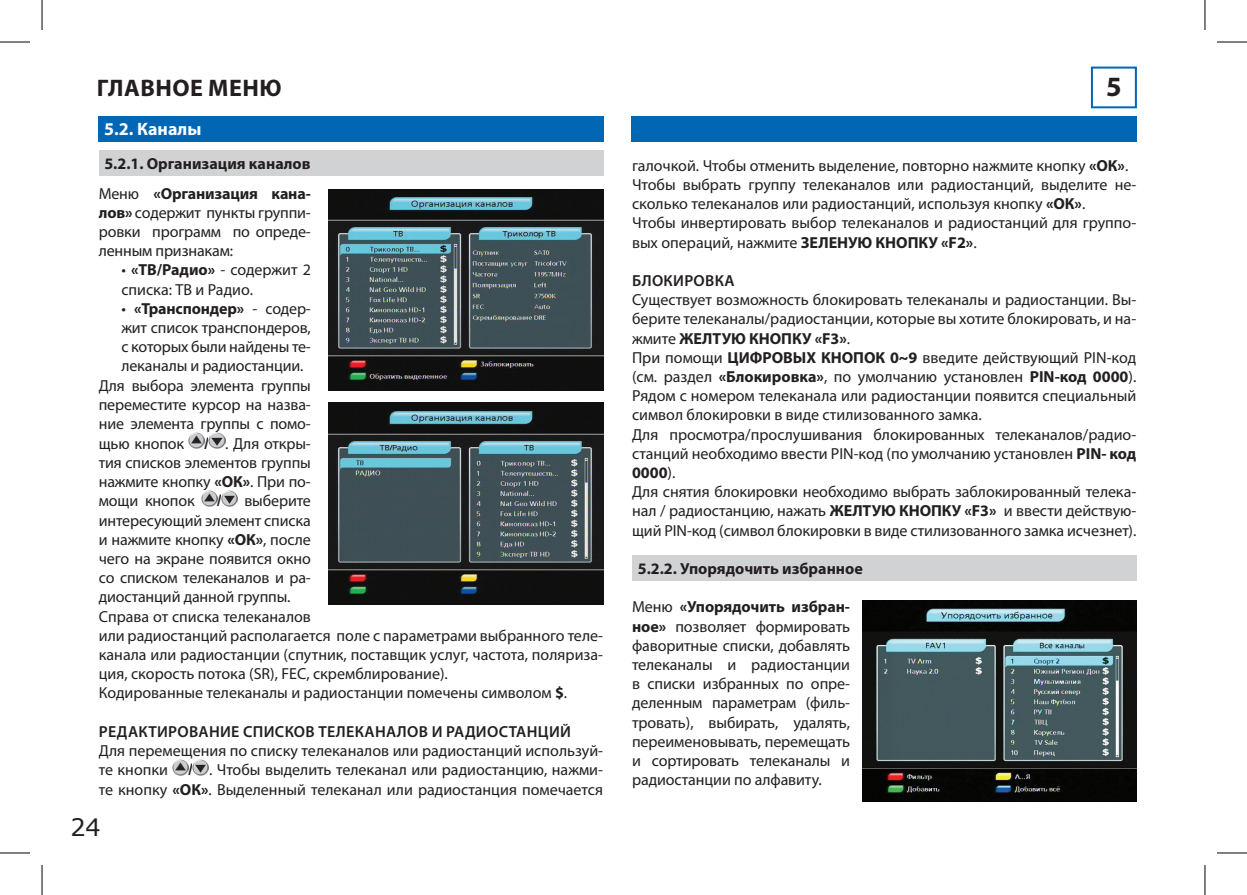
<style>
.page{position:relative;width:1247px;height:895px;background:#fff}
.page>*{position:absolute;margin:0;border:0;box-sizing:border-box;transform-origin:0 0}
.t1{font:700 28px "Myriad Pro";color:#231f20}
.t2{font:700 24px "Myriad Pro";letter-spacing:.02em;color:#231f20}
.t3{font:24px "Verdana";color:#231f20}
.t4{font:700 18px "Myriad Pro";color:#fff}
.t5{font:16px/19.2px "Myriad Pro";color:#231f20}
.t6{font:700 16px "Myriad Pro";color:#231f20}
.t7{font:600 16px "Myriad Pro";letter-spacing:.11em;color:#231f20}
.t8{font:700 16px "Arial";color:#231f20}
.s1{font-weight:700}
.s2{font-weight:400}
.s3{font-family:"Arial";font-weight:700}
</style>
<div class="page">
<div style="left:98px;top:116px;width:505px;height:26px;background:#0166b3"></div>
<div style="left:631px;top:116px;width:505px;height:26px;background:#0166b3"></div>
<div style="left:1090px;top:67px;width:46px;height:41px;border:2px solid #0166b3"></div>
<img style="left:189px;top:433px;width:16px;height:15px">
<img style="left:209px;top:432px;width:16px;height:16px">
<img style="left:201px;top:490px;width:16px;height:16px">
<img style="left:221px;top:490px;width:16px;height:16px">
<img style="left:172px;top:759px;width:16px;height:16px">
<img style="left:193px;top:759px;width:16px;height:16px">
<div style="left:99px;top:150px;width:504px;height:25px;background:#d1d2d4"></div>
<div style="left:632px;top:555px;width:504px;height:26px;background:#d1d2d4"></div>
<img style="left:328px;top:403px;width:275px;height:201px">
<img style="left:329px;top:189px;width:274px;height:201px">
<img style="left:862px;top:600px;width:274px;height:202px">
<hr style="left:0;top:42px;width:30px;height:1px;background:#000">
<hr style="left:1216px;top:42px;width:30px;height:1px;background:#000">
<hr style="left:0;top:852px;width:30px;height:1px;background:#000">
<hr style="left:1216px;top:852px;width:30px;height:1px;background:#000">
<hr style="left:42px;top:0;width:1px;height:30px;background:#000">
<hr style="left:42px;top:865px;width:1px;height:30px;background:#000">
<hr style="left:1204px;top:0;width:1px;height:30px;background:#000">
<hr style="left:1204px;top:865px;width:1px;height:30px;background:#000">
<h2 class="t2" style="left:97px;top:73px;width:75px">ГЛАВНОЕ</h2>
<h2 class="t2" style="left:208px;top:73px;width:75px">МЕНЮ</h2>
<p class="t4" style="left:104px;top:118px;width:99px">5.2. Каналы</p>
<p class="t6" style="left:104px;top:153px;width:208px">5.2.1. Организация каналов</p>
<p class="t5" style="left:99px;top:183px;width:213px;text-align:justify">Меню <span class="s1">«Организация кана&shy;лов»</span> содержит пункты группи&shy;ровки программ по опреде&shy;ленным признакам:</p>
<p class="t5" style="left:121px;top:260px;width:191px">• <span class="s1">«ТВ/Радио»</span> - содержит 2 списка: ТВ и Радио.</p>
<p class="t6" style="left:121px;top:298px;width:191px"><span class="s2">•</span> «Транспондер» <span class="s2">- содер-</span></p>
<p class="t5" style="left:121px;top:318px;width:191px">жит список транспондеров,</p>
<p class="t5" style="left:121px;top:337px;width:191px">с которых были найдены те-</p>
<p class="t5" style="left:121px;top:356px;width:183px">леканалы и радиостанции.</p>
<p class="t5" style="left:99px;top:375px;width:214px">Для выбора элемента группы</p>
<p class="t5" style="left:99px;top:395px;width:213px">переместите курсор на назва-</p>
<p class="t5" style="left:99px;top:414px;width:214px">ние элемента группы с помо-</p>
<p class="t5" style="left:99px;top:433px;width:87px">щью кнопок</p>
<p class="t5" style="left:99px;top:433px;width:214px;text-align:justify;text-indent:106px"><span class="s3">/</span> . Для откры&shy;тия списков элементов группы нажмите кнопку <span class="s1">«ОК»</span>. При по&shy;мощи кнопок</p>
<p class="t8" style="left:217px;top:490px;width:6px">/</p>
<p class="t5" style="left:99px;top:491px;width:506px;text-indent:146px">выберите<br>интересующий элемент списка<br>и нажмите кнопку <span class="s1">«ОК»</span>, после<br>чего на экране появится окно<br>со списком телеканалов и ра-<br>диостанций данной группы.<br>Справа от списка телеканалов<br>или радиостанций располагается поле с параметрами выбранного теле&shy;канала или радиостанции (спутник, поставщик услуг, частота, поляриза&shy;ция, скорость потока (SR), FEC, скремблирование).<br>Кодированные телеканалы и радиостанции помечены символом <span class="s1">$</span>.</p>
<p class="t7" style="left:99px;top:721px;width:473px">Редактирование списков телеканалов и радиостанций</p>
<p class="t5" style="left:99px;top:740px;width:506px">Для перемещения по списку телеканалов или радиостанций используй&shy;те кнопки</p>
<p class="t5" style="left:99px;top:760px;width:506px;text-align:right"><span class="s3">/</span> . Чтобы выделить телеканал или радиостанцию, нажми-<br>те кнопку <span class="s1">«ОК»</span>. Выделенный телеканал или радиостанция помечается</p>
<h2 class="t3" style="left:70px;top:810px;width:32px">24</h2>
<h1 class="t1" style="left:1106px;top:69px;width:17px">5</h1>
<p class="t5" style="left:632px;top:155px;width:506px">галочкой. Чтобы отменить выделение, повторно нажмите кнопку <span class="s1">«ОК»</span>.<br>Чтобы выбрать группу телеканалов или радиостанций, выделите не&shy;сколько телеканалов или радиостанций, используя кнопку <span class="s1">«ОК»</span>.<br>Чтобы инвертировать выбор телеканалов и радиостанций для группо&shy;вых операций, нажмите <span class="s1">ЗЕЛЕНУЮ КНОПКУ «F2»</span>.</p>
<p class="t7" style="left:632px;top:270px;width:104px">Блокировка</p>
<p class="t5" style="left:632px;top:290px;width:506px">Существует возможность блокировать телеканалы и радиостанции. Вы&shy;берите телеканалы/радиостанции, которые вы хотите блокировать, и на&shy;жмите <span class="s1">ЖЕЛТУЮ КНОПКУ «F3»</span>.<br>При помощи <span class="s1">ЦИФРОВЫХ КНОПОК 0~9</span> введите действующий PIN-код (см. раздел <span class="s1">«Блокировка»</span>, по умолчанию установлен <span class="s1">PIN-код 0000</span>).<br>Рядом с номером телеканала или радиостанции появится специальный символ блокировки в виде стилизованного замка.<br>Для просмотра/прослушивания блокированных телеканалов/радио&shy;станций необходимо ввести PIN-код (по умолчанию установлен <span class="s1">PIN- код 0000</span>).<br>Для снятия блокировки необходимо выбрать заблокированный телека&shy;нал / радиостанцию, нажать <span class="s1">ЖЕЛТУЮ КНОПКУ «F3»</span> и ввести действую&shy;щий PIN-код (символ блокировки в виде стилизованного замка исчезнет).</p>
<p class="t6" style="left:637px;top:558px;width:226px">5.2.2. Упорядочить избранное</p>
<p class="t5" style="left:632px;top:597px;width:220px;text-align:justify">Меню <span class="s1">«Упорядочить избран&shy;ное»</span> позволяет формировать фаворитные списки, добавлять телеканалы и радиостанции в списки избранных по опре&shy;деленным параметрам (филь&shy;тровать), выбирать, удалять, переименовывать, перемещать и сортировать телеканалы и радиостанции по алфавиту.</p>
</div>
